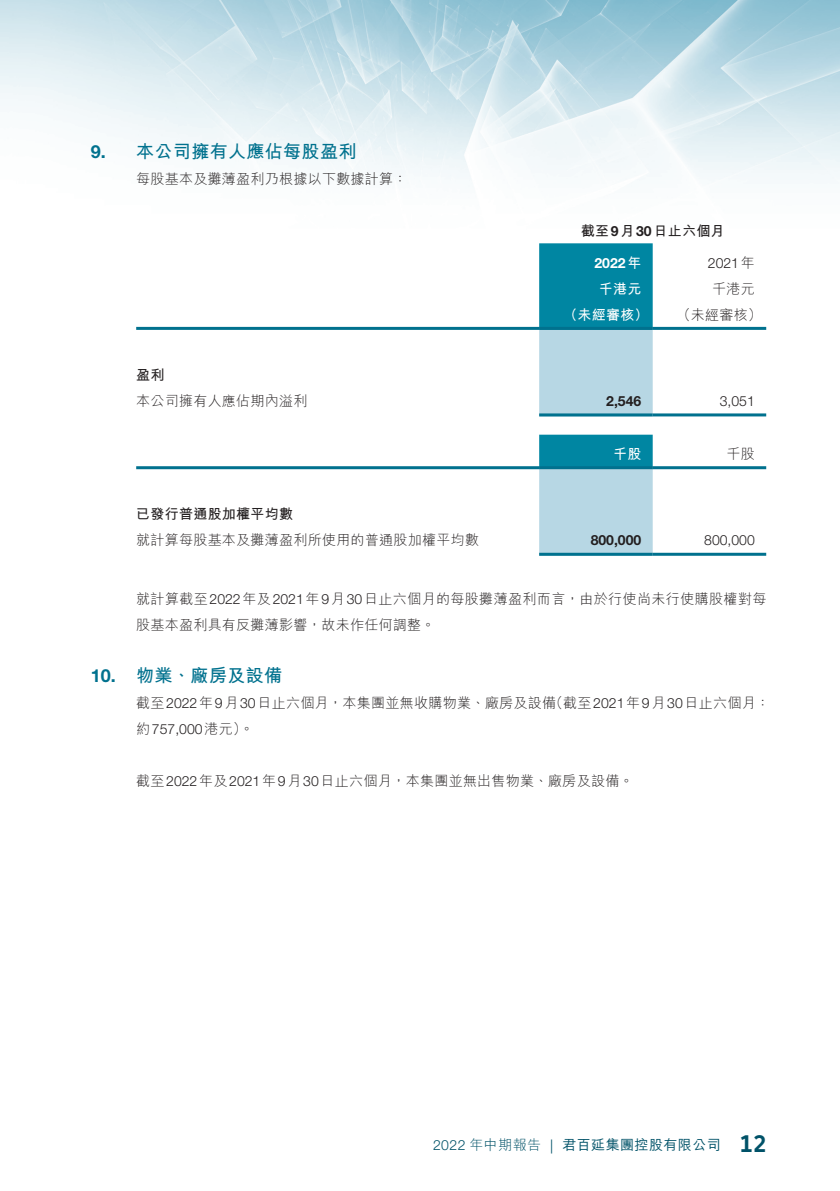
<style>
.page{position:relative;width:840px;height:1191px;background:#fff}
.page>*{position:absolute;margin:0;border:0;box-sizing:border-box;transform-origin:0 0}
.t1{font:700 24px "Battersea";color:#005268}
._07_NH1{font:700 18px "M Hei HK";letter-spacing:.02em;color:#00718e}
._07_NH1-2{font:700 18px "Helvetica Neue LT Std";color:#00718e}
._06_Notes{font:300 14px/26px "M Hei HK";letter-spacing:.02em;color:#231f20}
._51_N_Table_txt{font:300 14px "M Hei HK";letter-spacing:.02em;color:#231f20}
._51_N_Table_txt-2{font:700 14px "M Hei HK";letter-spacing:.02em;color:#231f20}
._51_N_Table_txt-3{font:300 14px "Helvetica Neue LT Std";color:#231f20}
._51_N_Table_txt-4{font:700 14px "Helvetica Neue LT Std";color:#231f20}
.t2{font:500 14px "M Hei HK";letter-spacing:.03em;color:#005268}
._51_N_Table_txt-5{font:700 14px "M Hei HK";letter-spacing:.02em;color:#fff}
.t3{font:300 14px "M Hei HK";letter-spacing:.03em;color:#005268}
._51_N_Table_txt-6{font:700 14px "Helvetica Neue LT Std";color:#fff}
.t4{font:300 14px "Helvetica LT Std";color:#005268}
.s1{font-family:"Helvetica Neue LT Std"}
.s2{font-family:"M Hei HK"}
</style>
<div class="page">
<img style="left:0;top:0;width:839px;height:520px">
<svg style="left:539px;top:243px;width:113px;height:170px;background:#5baec3"></svg>
<hr style="left:136px;top:327px;width:403px;height:3px;background:#00718e">
<hr style="left:539px;top:327px;width:113px;height:3px;background:#00718e">
<hr style="left:652px;top:327px;width:113px;height:3px;background:#00718e">
<hr style="left:539px;top:413px;width:113px;height:3px;background:#00718e">
<hr style="left:652px;top:413px;width:113px;height:3px;background:#00718e">
<svg style="left:539px;top:435px;width:113px;height:118px;background:#85c0d1"></svg>
<hr style="left:136px;top:466px;width:403px;height:3px;background:#00718e">
<hr style="left:539px;top:466px;width:113px;height:3px;background:#00718e">
<hr style="left:652px;top:466px;width:113px;height:3px;background:#00718e">
<hr style="left:539px;top:553px;width:113px;height:3px;background:#00718e">
<hr style="left:652px;top:553px;width:113px;height:3px;background:#00718e">
<p class="_07_NH1-2" style="left:91px;top:140px;width:17px">9.</p>
<p class="_07_NH1-2" style="left:91px;top:664px;width:27px">10.</p>
<p class="_07_NH1" style="left:136px;top:138px;width:221px">本公司擁有人應佔每股盈利</p>
<p class="_06_Notes" style="left:136px;top:165px;width:272px">每股基本及攤薄盈利乃根據以下數據計算：</p>
<p class="_51_N_Table_txt-2" style="left:136px;top:365px;width:30px">盈利</p>
<p class="_51_N_Table_txt" style="left:136px;top:394px;width:173px">本公司擁有人應佔期內溢利</p>
<p class="_51_N_Table_txt-2" style="left:136px;top:504px;width:158px">已發行普通股加權平均數</p>
<p class="_51_N_Table_txt" style="left:136px;top:533px;width:344px">就計算每股基本及攤薄盈利所使用的普通股加權平均數</p>
<p class="_51_N_Table_txt-2" style="left:580px;top:220px;width:145px">截至<span class="s1">9</span>月<span class="s1">30</span>日止六個月</p>
<p class="_51_N_Table_txt-3" style="left:707px;top:254px;width:48px">2021 <span class="s2">年</span></p>
<p class="_51_N_Table_txt-6" style="left:594px;top:254px;width:48px">2022<span class="s2">年</span></p>
<p class="_51_N_Table_txt-5" style="left:598px;top:278px;width:44px">千港元</p>
<p class="_51_N_Table_txt" style="left:711px;top:281px;width:44px">千港元</p>
<p class="_51_N_Table_txt-5" style="left:563px;top:304px;width:86px">（未經審核）</p>
<p class="_51_N_Table_txt" style="left:676px;top:307px;width:86px">（未經審核(</p>
<p class="_51_N_Table_txt-4" style="left:606px;top:392px;width:37px">2,546</p>
<p class="_51_N_Table_txt-3" style="left:719px;top:392px;width:37px">3,051</p>
<p class="_51_N_Table_txt-5" style="left:612px;top:443px;width:30px">千股</p>
<p class="_51_N_Table_txt" style="left:726px;top:446px;width:30px">千股</p>
<p class="_51_N_Table_txt-4" style="left:590px;top:532px;width:52px">800,000</p>
<p class="_51_N_Table_txt-3" style="left:703px;top:532px;width:52px">800,000</p>
<p class="_06_Notes" style="left:136px;top:586px;width:631px">就計算截至<span class="s1">2022</span>年及<span class="s1">2021</span>年<span class="s1">9</span>月<span class="s1">30</span>日止六個月的每股攤薄盈利而言，由於行使尚未行使購股權對每股基本盈利具有反攤薄影響，故未作任何調整。</p>
<p class="_07_NH1" style="left:136px;top:662px;width:147px">物業、廠房及設備</p>
<p class="_06_Notes" style="left:549px;top:690px;width:222px">（截至<span class="s1">2021</span>年<span class="s1">9</span>月<span class="s1">30</span>日止六個月：</p>
<p class="_06_Notes" style="left:136px;top:690px;width:421px">截至<span class="s1">2022</span>年<span class="s1">9</span>月<span class="s1">30</span>日止六個月，本集團並無收購物業、廠房及設備約<span class="s1">757,000</span>港元。(</p>
<p class="_06_Notes" style="left:136px;top:768px;width:498px">截至<span class="s1">2022</span>年及<span class="s1">2021</span>年<span class="s1">9</span>月<span class="s1">30</span>日止六個月，本集團並無出售物業、廠房及設備。</p>
<p class="t3" style="left:433px;top:1137px;width:109px"><span class="s1">2022</span> 年中期報告</p>
<p class="t4" style="left:550px;top:1135px;width:5px">|</p>
<p class="t2" style="left:562px;top:1134px;width:160px">君百延集團控股有限公司</p>
<h1 class="t1" style="left:739px;top:1128px;width:28px">12</h1>
</div>
